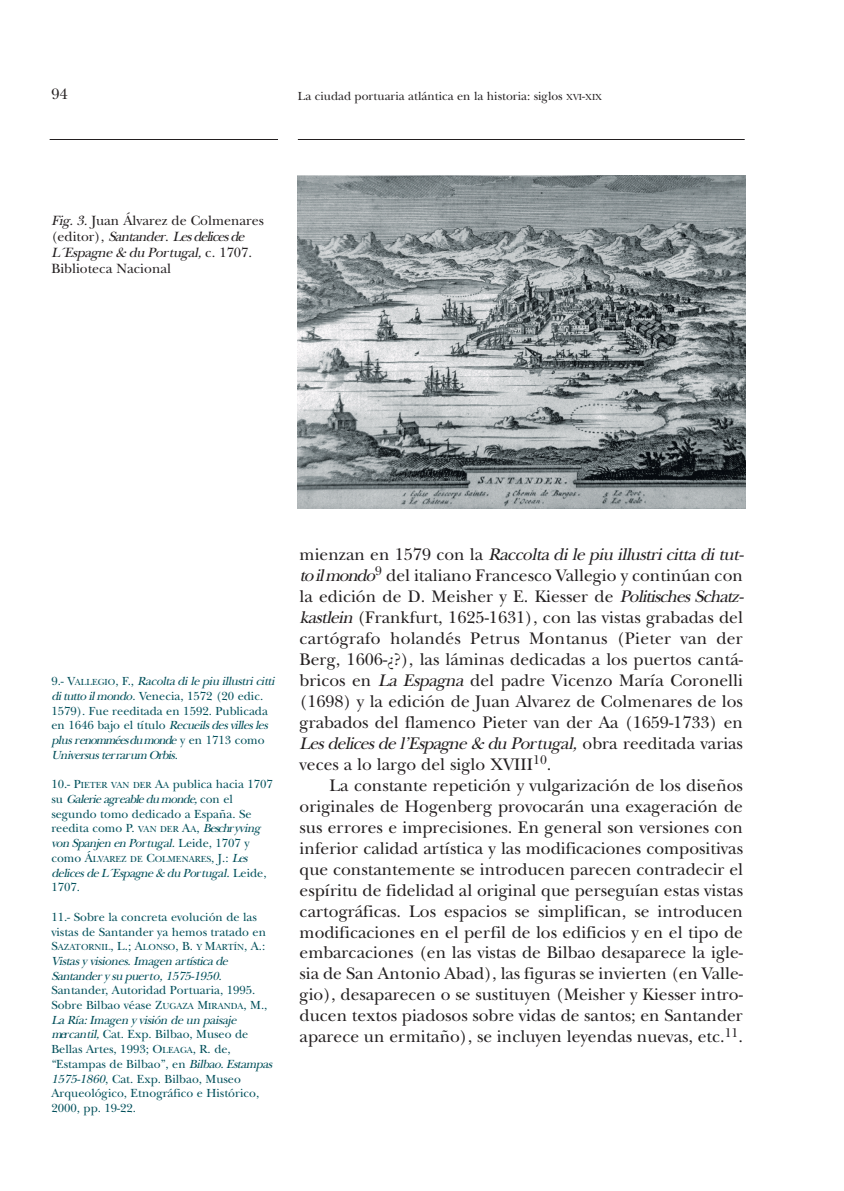
<style>
.page{position:relative;width:844px;height:1191px;background:#fff}
.page>*{position:absolute;margin:0;border:0;box-sizing:border-box;transform-origin:0 0}
.t1{font:17.5px/21px "New Baskerville";color:#231f20}
.t2{font:15.75px "New Baskerville";color:#231f20}
.t3{font:14px/15.8px "New Baskerville";color:#231f20}
.t4{font:12.25px/14.7px "New Baskerville";color:#004f5a}
.t5{font:italic 12.25px/14.7px "New Baskerville";color:#004f5a}
.t6{font:12.25px "New Baskerville";color:#231f20}
.t7{font:9.1px "New Baskerville";color:#004f5a}
.s1{font-size:9.1px}
.s2{font-style:italic}
.s3{font-style:normal}
.s4{font-style:normal;font-size:9.1px}
.s5{font-size:12.25px}
.s6{font-style:italic;font-size:12.25px}
</style>
<div class="page">
<hr style="left:298px;top:139px;width:446px;height:1px;background:#231f20">
<hr style="left:50px;top:139px;width:228px;height:1px;background:#231f20">
<img style="left:298px;top:175px;width:447px;height:333px">
<p class="t2" style="left:51px;top:88px;width:18px">94</p>
<p class="t6" style="left:298px;top:92px;width:305px">La ciudad portuaria atlántica en la historia: siglos <span class="s1">XVI</span>-<span class="s1">XIX</span></p>
<p class="t3" style="left:51px;top:215px;width:214px"><span class="s2">Fig.3.</span>Juan Álvarez de Colmenares ( e d i t o r ) , <span class="s2">Santander</span>. <span class="s2">Lesdelicesde<br>L´Espagne &amp; du Portugal,</span> c . 1 7 0 7 .<br>Biblioteca Nacional</p>
<p class="t5" style="left:51px;top:675px;width:227px"><span class="s3">9 . - V</span><span class="s4">A L L E G I O</span> <span class="s3">, F. ,</span> Racolta dile piu illustricitti ditutto ilmondo<span class="s3">. Venecia, 1572 (20 edic.<br>1579). Fue reeditada en 1592. Publicada e n 1 6 4 6 b aj o e l t í t u l o</span> Recueilsdesvillesles plusrenomméesdumonde <span class="s3">y e n 1 7 1 3 c o m o </span>Universusterrarum Orbis<span class="s3">.</span></p>
<p class="t4" style="left:51px;top:778px;width:223px">10.- P<span class="s1">IETER VAN DER</span> A<span class="s1">A</span> publica hacia 1707 s u <span class="s2">Galerieagreabledumonde,</span>c o n e l segundo tomo dedicado a España. Se reedita como P. <span class="s1">VAN DER</span> A<span class="s1">A</span>, <span class="s2">Beschryving von Spanjen en Portugal.</span> L e i d e , 1 7 0 7 y</p>
<p class="t7" style="left:51px;top:855px;width:200px"><span class="s5">como Á</span>LVAREZ DE <span class="s5">C</span>OLMENARES<span class="s5">, J.:</span> <span class="s6">Les</span></p>
<p class="t5" style="left:51px;top:866px;width:217px">delicesdeL´Espagne&amp; du Portugal. <span class="s3">L e i d e ,<br>1707.</span></p>
<p class="t4" style="left:51px;top:911px;width:216px">11.- Sobre la concreta evolución de las vistas de Santander ya hemos tratado en</p>
<p class="t7" style="left:51px;top:944px;width:215px"><span class="s5">S</span>AZATORNIL<span class="s5">, L.; A</span>LONSO<span class="s5">, B.</span> Y <span class="s5">M</span>ARTÍN<span class="s5">, A.:</span></p>
<p class="t5" style="left:51px;top:955px;width:180px">Vistasy visiones.Imagen artísticade<br>Santandery su puerto, 1575-1950.</p>
<p class="t4" style="left:51px;top:984px;width:225px">Santander, Autoridad Portuaria, 1995.<br>Sobre Bilbao véase Z<span class="s1">UGAZA</span> M<span class="s1">IRANDA</span>, M., <span class="s2">La Ría:Imagen y visión de un paisaj e mercantil,</span> Cat. Exp. Bilbao, Museo de Bellas Artes, 1993; O<span class="s1">LEAGA</span>, R. de, “Estampas de Bilbao”, en <span class="s2">Bilbao.Estampas 1575-1860</span>, Cat. Exp. Bilbao, Museo Arqueológico, Etnográfico e Histórico, 2000, pp. 19-22.</p>
<p class="t1" style="left:299px;top:546px;width:448px">m i e n z a n e n 1 5 7 9 c o n l a <span class="s2">Raccolta dile piu illustricitta ditut&shy;toilmondo</span><sup>9</sup> del italiano Francesco Vallegio y continúan con la edición de D. Meisher y E. Kiesser de <span class="s2">PolitischesSchatz&shy;kastlein</span> (Frankfurt, 1625-1631), con las vistas grabadas del cartógrafo holandés Petrus Montanus (Pieter van der Berg, 1606-¿?), las láminas dedicadas a los puertos cantá&shy;bricos en <span class="s2">La Espagna</span> del padre Vicenzo María Coronelli (1698) y la edición de Juan Alvarez de Colmenares de los grabados del flamenco Pieter van der Aa (1659-1733) en <span class="s2">Lesdelicesdel’Espagne&amp; du Portugal,</span> o b r a r e e d i t a d a v a r i a s veces a lo largo del siglo XVIII<sup>10</sup>.</p>
<p class="t1" style="left:299px;top:776px;width:445px;text-align:justify;text-indent:30px">La constante repetición y vulgarización de los diseños originales de Hogenberg provocarán una exageración de sus errores e imprecisiones. En general son versiones con inferior calidad artística y las modificaciones compositivas que constantemente se introducen parecen contradecir el espíritu de fidelidad al original que perseguían estas vistas cartográficas. Los espacios se simplifican, se introducen modificaciones en el perfil de los edificios y en el tipo de embarcaciones (en las vistas de Bilbao desaparece la igle&shy;sia de San Antonio Abad), las figuras se invierten (en Valle&shy;gio), desaparecen o se sustituyen (Meisher y Kiesser intro&shy;ducen textos piadosos sobre vidas de santos; en Santander aparece un ermitaño), se incluyen leyendas nuevas, etc.<sup>11</sup>.</p>
</div>
